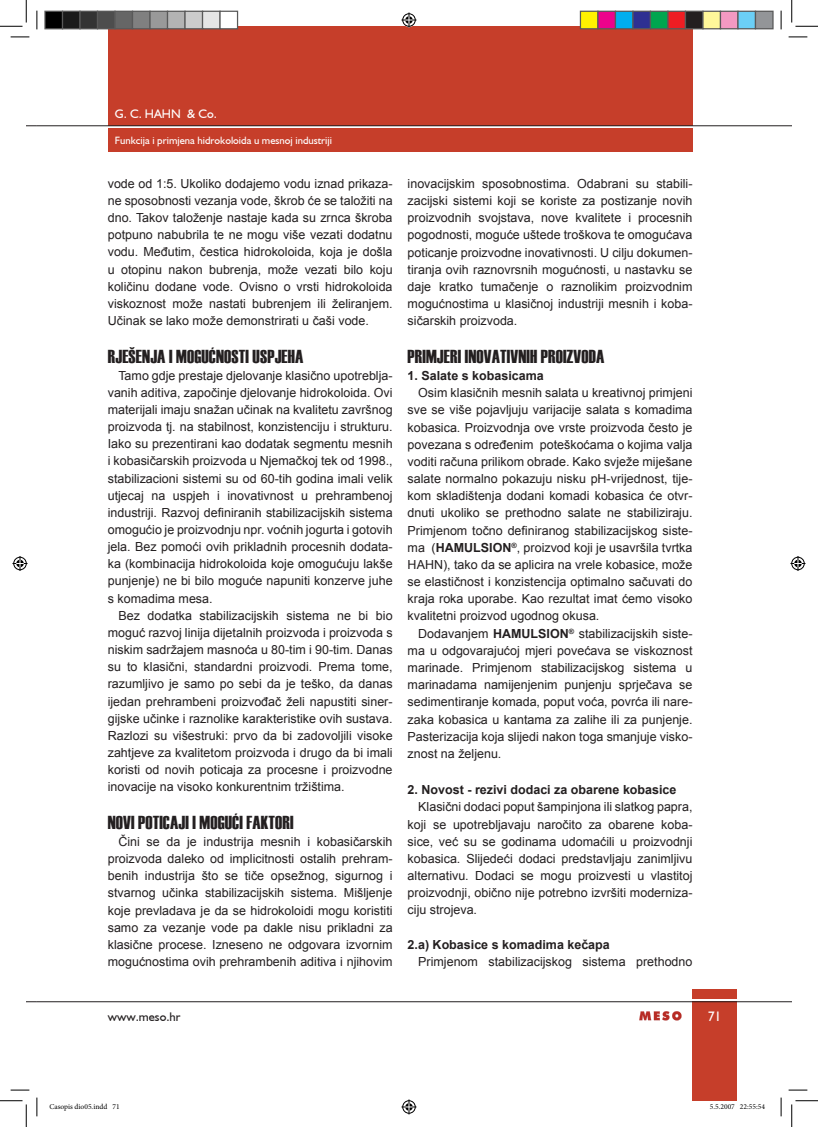
<style>
.page{position:relative;width:818px;height:1127px;background:#fff}
.page>*{position:absolute;margin:0;border:0;box-sizing:border-box;transform-origin:0 0}
.t1{font:18.75px "Haettenschweiler";letter-spacing:.01em;color:#231f20}
.t2{font:13.75px "Humanist 521 BT";color:#fff}
.t3{font:12.5px/17.1px "Arial";color:#231f20;text-align:justify}
.t4{font:700 12.5px "Arial";color:#231f20}
.t5{font:12.5px "Humanist 521 BT";color:#fff}
.t6{font:12.5px "Humanist 521 BT";color:#231f20}
.t7{font:10.62px "Humanist 521 BT";color:#fff}
.t8{font:7.5px "Minion Pro";color:#000}
.s1{font-weight:700}
</style>
<div class="page">
<svg style="left:639px;top:1011px;width:43px;height:9px"></svg>
<div style="left:108px;top:26px;width:584px;height:100px;background:#c63e2a"></div>
<div style="left:692px;top:1001px;width:45px;height:99px;background:#c63e2a"></div>
<hr style="left:37px;top:1001px;width:755px;height:1px;background:#231f20">
<div style="left:692px;top:989px;width:45px;height:9px;background:#c63e2a"></div>
<div style="left:108px;top:128px;width:584px;height:24px;background:#c63e2a"></div>
<hr style="left:37px;top:125px;width:755px;height:1px;background:#231f20">
<svg style="left:11px;top:36px;width:18px;height:2px"></svg>
<svg style="left:788px;top:36px;width:19px;height:2px"></svg>
<svg style="left:11px;top:1089px;width:18px;height:1px"></svg>
<svg style="left:788px;top:1089px;width:19px;height:1px"></svg>
<svg style="left:36px;top:11px;width:2px;height:18px"></svg>
<svg style="left:36px;top:1097px;width:2px;height:18px"></svg>
<svg style="left:780px;top:11px;width:2px;height:18px"></svg>
<svg style="left:780px;top:1097px;width:2px;height:18px"></svg>
<svg style="left:0;top:0;width:27px;height:27px"></svg>
<svg style="left:0;top:1100px;width:27px;height:26px"></svg>
<svg style="left:791px;top:0;width:27px;height:27px"></svg>
<svg style="left:791px;top:1100px;width:27px;height:26px"></svg>
<svg style="left:401px;top:13px;width:15px;height:15px"></svg>
<svg style="left:401px;top:1099px;width:15px;height:15px"></svg>
<svg style="left:13px;top:556px;width:15px;height:15px"></svg>
<svg style="left:790px;top:556px;width:15px;height:15px"></svg>
<div style="left:45px;top:11px;width:18px;height:18px;background:#000"></div>
<div style="left:44px;top:11px;width:19px;height:18px;border:1px solid #595959"></div>
<div style="left:63px;top:11px;width:17px;height:18px;background:#1a1a1a"></div>
<div style="left:62px;top:11px;width:19px;height:18px;border:1px solid #595959"></div>
<div style="left:80px;top:11px;width:18px;height:18px;background:#333"></div>
<div style="left:79px;top:11px;width:19px;height:18px;border:1px solid #595959"></div>
<div style="left:98px;top:11px;width:17px;height:18px;background:#4d4d4d"></div>
<div style="left:97px;top:11px;width:19px;height:18px;border:1px solid #595959"></div>
<div style="left:115px;top:11px;width:18px;height:18px;background:#666"></div>
<div style="left:114px;top:11px;width:19px;height:18px;border:1px solid #595959"></div>
<div style="left:133px;top:11px;width:17px;height:18px;background:#808080"></div>
<div style="left:132px;top:11px;width:19px;height:18px;border:1px solid #595959"></div>
<div style="left:150px;top:11px;width:18px;height:18px;background:#999"></div>
<div style="left:149px;top:11px;width:19px;height:18px;border:1px solid #595959"></div>
<div style="left:168px;top:11px;width:17px;height:18px;background:#b3b3b3"></div>
<div style="left:167px;top:11px;width:19px;height:18px;border:1px solid #595959"></div>
<div style="left:185px;top:11px;width:18px;height:18px;background:#ccc"></div>
<div style="left:184px;top:11px;width:19px;height:18px;border:1px solid #595959"></div>
<div style="left:203px;top:11px;width:17px;height:18px;background:#e5e5e5"></div>
<div style="left:202px;top:11px;width:19px;height:18px;border:1px solid #595959"></div>
<div style="left:220px;top:11px;width:18px;height:18px;background:#fff"></div>
<div style="left:219px;top:11px;width:19px;height:18px;border:1px solid #595959"></div>
<div style="left:580px;top:11px;width:18px;height:18px;background:#fff101"></div>
<div style="left:580px;top:11px;width:18px;height:18px;border:1px solid #595959"></div>
<div style="left:598px;top:11px;width:17px;height:18px;background:#ed028c"></div>
<div style="left:597px;top:11px;width:19px;height:18px;border:1px solid #595959"></div>
<div style="left:615px;top:11px;width:18px;height:18px;background:#00aeef"></div>
<div style="left:615px;top:11px;width:18px;height:18px;border:1px solid #595959"></div>
<div style="left:633px;top:11px;width:17px;height:18px;background:#2e3092"></div>
<div style="left:632px;top:11px;width:19px;height:18px;border:1px solid #595959"></div>
<div style="left:650px;top:11px;width:18px;height:18px;background:#00a54f"></div>
<div style="left:650px;top:11px;width:18px;height:18px;border:1px solid #595959"></div>
<div style="left:668px;top:11px;width:17px;height:18px;background:#ee1d23"></div>
<div style="left:667px;top:11px;width:19px;height:18px;border:1px solid #595959"></div>
<div style="left:685px;top:11px;width:18px;height:18px;background:#231f20"></div>
<div style="left:685px;top:11px;width:18px;height:18px;border:1px solid #595959"></div>
<div style="left:703px;top:11px;width:17px;height:18px;background:#fff79a"></div>
<div style="left:702px;top:11px;width:19px;height:18px;border:1px solid #595959"></div>
<div style="left:720px;top:11px;width:18px;height:18px;background:#f499c2"></div>
<div style="left:720px;top:11px;width:18px;height:18px;border:1px solid #595959"></div>
<div style="left:738px;top:11px;width:17px;height:18px;background:#6bcff6"></div>
<div style="left:737px;top:11px;width:19px;height:18px;border:1px solid #595959"></div>
<div style="left:755px;top:11px;width:18px;height:18px;background:#939598"></div>
<div style="left:755px;top:11px;width:18px;height:18px;border:1px solid #595959"></div>
<p class="t5" style="left:115px;top:106px;width:104px">G. C. HAHN &amp; Co.</p>
<p class="t7" style="left:115px;top:134px;width:219px">Funkcija i primjena hidrokoloida u mesnoj industriji</p>
<p class="t3" style="left:108px;top:175px;width:286px">vode od 1:5. Ukoliko dodajemo vodu iznad prikaza&shy;ne sposobnosti vezanja vode, škrob će se taložiti na dno. Takov taloženje nastaje kada su zrnca škroba potpuno nabubrila te ne mogu više vezati dodatnu vodu. Međutim, čestica hidrokoloida, koja je došla u otopinu nakon bubrenja, može vezati bilo koju količinu dodane vode. Ovisno o vrsti hidrokoloida viskoznost može nastati bubrenjem ili želiranjem.<br>Učinak se lako može demonstrirati u čaši vode.</p>
<h1 class="t1" style="left:108px;top:343px;width:197px">RJEŠENJA I MOGUĆNOSTI USPJEHA</h1>
<p class="t3" style="left:108px;top:367px;width:286px;text-indent:11px">Tamo gdje prestaje djelovanje klasično upotreblja&shy;vanih aditiva, započinje djelovanje hidrokoloida. Ovi materijali imaju snažan učinak na kvalitetu završnog proizvoda tj. na stabilnost, konzistenciju i strukturu.<br>Iako su prezentirani kao dodatak segmentu mesnih i kobasičarskih proizvoda u Njemačkoj tek od 1998., stabilizacioni sistemi su od 60-tih godina imali velik utjecaj na uspjeh i inovativnost u prehrambenoj industriji. Razvoj definiranih stabilizacijskih sistema omogućio je proizvodnju npr. voćnih jogurta i gotovih jela. Bez pomoći ovih prikladnih procesnih dodata&shy;ka (kombinacija hidrokoloida koje omogućuju lakše punjenje) ne bi bilo moguće napuniti konzerve juhe s komadima mesa.</p>
<p class="t3" style="left:108px;top:606px;width:286px;text-indent:11px">Bez dodatka stabilizacijskih sistema ne bi bio moguć razvoj linija dijetalnih proizvoda i proizvoda s niskim sadržajem masnoća u 80-tim i 90-tim. Danas su to klasični, standardni proizvodi. Prema tome, razumljivo je samo po sebi da je teško, da danas ijedan prehrambeni proizvođač želi napustiti siner&shy;gijske učinke i raznolike karakteristike ovih sustava.<br>Razlozi su višestruki: prvo da bi zadovoljili visoke zahtjeve za kvalitetom proizvoda i drugo da bi imali koristi od novih poticaja za procesne i proizvodne inovacije na visoko konkurentnim tržištima.</p>
<h1 class="t1" style="left:108px;top:809px;width:187px">NOVI POTICAJI I MOGUĆI FAKTORI</h1>
<p class="t3" style="left:108px;top:832px;width:286px;text-indent:11px">Čini se da je industrija mesnih i kobasičarskih proizvoda daleko od implicitnosti ostalih prehram&shy;benih industrija što se tiče opsežnog, sigurnog i stvarnog učinka stabilizacijskih sistema. Mišljenje koje prevladava je da se hidrokoloidi mogu koristiti samo za vezanje vode pa dakle nisu prikladni za klasične procese. Izneseno ne odgovara izvornim mogućnostima ovih prehrambenih aditiva i njihovim</p>
<p class="t3" style="left:408px;top:175px;width:286px">inovacijskim sposobnostima. Odabrani su stabili&shy;zacijski sistemi koji se koriste za postizanje novih proizvodnih svojstava, nove kvalitete i procesnih pogodnosti, moguće uštede troškova te omogućava poticanje proizvodne inovativnosti. U cilju dokumen&shy;tiranja ovih raznovrsnih mogućnosti, u nastavku se daje kratko tumačenje o raznolikim proizvodnim mogućnostima u klasičnoj industriji mesnih i koba&shy;sičarskih proizvoda.</p>
<h1 class="t1" style="left:408px;top:343px;width:198px">PRIMJERI INOVATIVNIH PROIZVODA</h1>
<p class="t4" style="left:408px;top:367px;width:138px">1. Salate s kobasicama</p>
<p class="t3" style="left:408px;top:384px;width:286px;text-indent:11px">Osim klasičnih mesnih salata u kreativnoj primjeni sve se više pojavljuju varijacije salata s komadima kobasica. Proizvodnja ove vrste proizvoda često je povezana s određenim poteškoćama o kojima valja voditi računa prilikom obrade. Kako svježe miješane salate normalno pokazuju nisku pH-vrijednost, tije&shy;kom skladištenja dodani komadi kobasica će otvr&shy;dnuti ukoliko se prethodno salate ne stabiliziraju.<br>Primjenom točno definiranog stabilizacijskog siste&shy;ma (<span class="s1">HAMULSION</span><sup>®</sup>, proizvod koji je usavršila tvrtka HAHN), tako da se aplicira na vrele kobasice, može se elastičnost i konzistencija optimalno sačuvati do kraja roka uporabe. Kao rezultat imat ćemo visoko kvalitetni proizvod ugodnog okusa.</p>
<p class="t3" style="left:408px;top:624px;width:286px;text-indent:11px">Dodavanjem <span class="s1">HAMULSION</span><sup>®</sup> stabilizacijskih siste&shy;ma u odgovarajućoj mjeri povećava se viskoznost marinade. Primjenom stabilizacijskog sistema u marinadama namijenjenim punjenju sprječava se sedimentiranje komada, poput voća, povrća ili nare&shy;zaka kobasica u kantama za zalihe ili za punjenje.<br>Pasterizacija koja slijedi nakon toga smanjuje visko&shy;znost na željenu.</p>
<p class="t4" style="left:408px;top:781px;width:270px">2. Novost - rezivi dodaci za obarene kobasice</p>
<p class="t3" style="left:408px;top:798px;width:286px;text-indent:11px">Klasični dodaci poput šampinjona ili slatkog papra, koji se upotrebljavaju naročito za obarene koba&shy;sice, već su se godinama udomaćili u proizvodnji kobasica. Slijedeći dodaci predstavljaju zanimljivu alternativu. Dodaci se mogu proizvesti u vlastitoj proizvodnji, obično nije potrebno izvršiti moderniza&shy;ciju strojeva.</p>
<p class="t4" style="left:408px;top:935px;width:204px">2.a) Kobasice s komadima kečapa</p>
<p class="t3" style="left:418px;top:952px;width:276px">Primjenom stabilizacijskog sistema prethodno</p>
<p class="t6" style="left:108px;top:1008px;width:74px">www.meso.hr</p>
<p class="t2" style="left:708px;top:1007px;width:15px">71</p>
<p class="t8" style="left:49px;top:1101px;width:72px">Casopis dio05.indd 71</p>
<p class="t8" style="left:710px;top:1101px;width:57px">5.5.2007 22:55:54</p>
</div>
